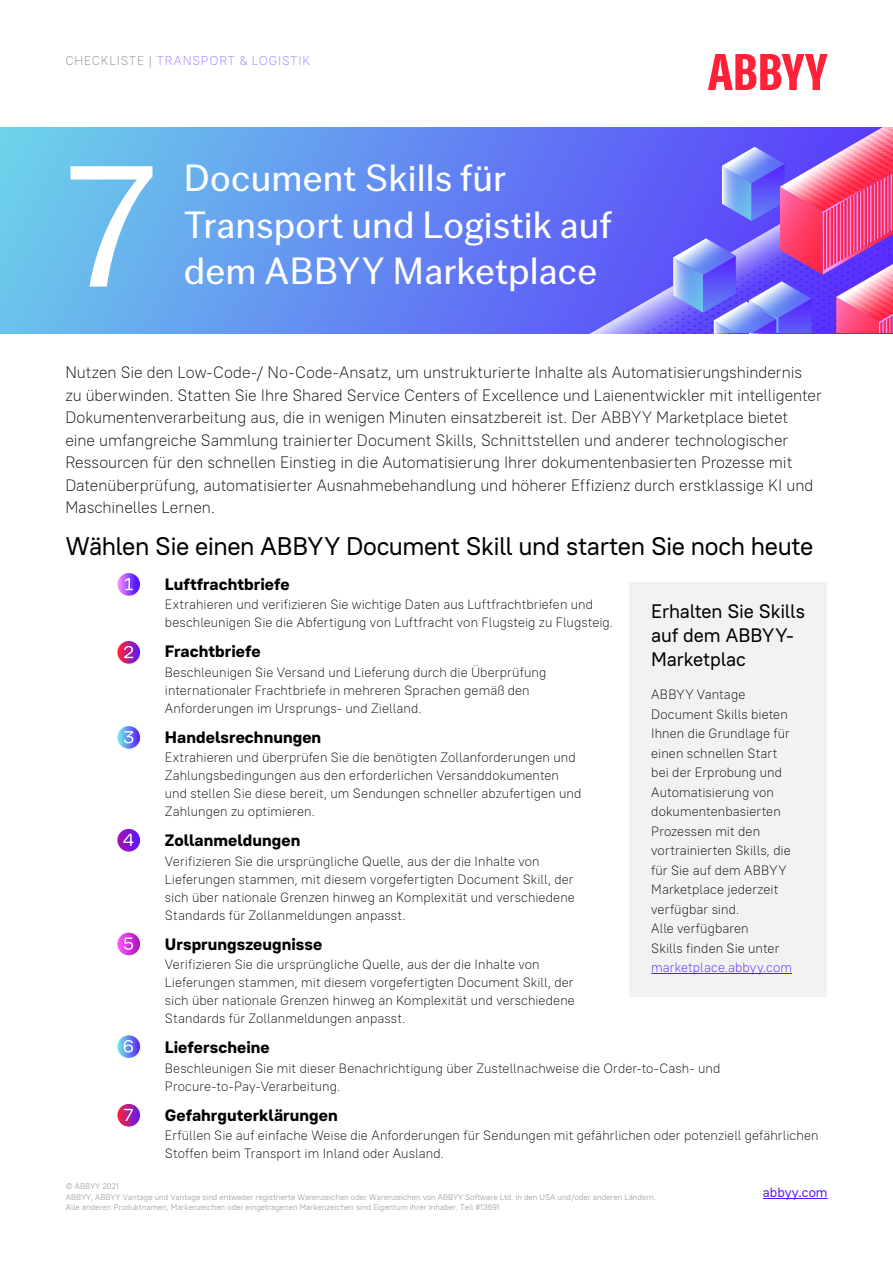
<style>
.page{position:relative;width:893px;height:1263px;background:#fff}
.page>*{position:absolute;margin:0;border:0;box-sizing:border-box;transform-origin:0 0}
.t1{font:177px "Co Fo Gothic";color:#fff}
.t2{font:39px/46.8px "Co Fo Gothic";letter-spacing:.02em;color:#fff}
.t3{font:25.5px "PT Root";letter-spacing:-.02em;color:#000}
.t4{font:19.5px/24px "PT Root";letter-spacing:-.01em;color:#000}
.t5{font:200 16.5px/22.5px "PT Root";letter-spacing:-.005em;color:#000}
.t6{font:700 16.5px "PT Root";color:#000}
.t7{font:200 13.5px/18px "PT Root";letter-spacing:.005em;color:#000}
.t8{font:200 13.5px "PT Root";letter-spacing:.01em;color:#5519ff}
.t9{font:13.5px "PT Root";color:#5519ff}
.t10{font:200 12.75px "PT Root";letter-spacing:.065em;color:#9975ff}
.t11{font:300 8.25px/10.5px "PT Root";color:#9d9d9c}
.s1{color:#878787}
</style>
<div class="page">
<div style="left:629px;top:582px;width:198px;height:414px;background:#f2f2f2"></div>
<svg style="left:0;top:127px;width:578px;height:206px;background:#6599ef"></svg>
<svg style="left:578px;top:127px;width:315px;height:207px;background:#8a64df"></svg>
<svg style="left:708px;top:54px;width:120px;height:36px"></svg>
<hr style="left:651px;top:973px;width:141px;height:1px;background:#5519ff">
<svg style="left:117px;top:933px;width:23px;height:22px"></svg>
<svg style="left:124px;top:937px;width:9px;height:13px"></svg>
<svg style="left:117px;top:1035px;width:23px;height:23px"></svg>
<svg style="left:124px;top:1040px;width:9px;height:12px"></svg>
<svg style="left:117px;top:1104px;width:23px;height:22px"></svg>
<svg style="left:124px;top:1109px;width:9px;height:12px"></svg>
<svg style="left:117px;top:573px;width:23px;height:23px"></svg>
<svg style="left:125px;top:578px;width:8px;height:12px"></svg>
<svg style="left:117px;top:641px;width:23px;height:23px"></svg>
<svg style="left:124px;top:646px;width:9px;height:12px"></svg>
<svg style="left:117px;top:726px;width:23px;height:23px"></svg>
<svg style="left:124px;top:731px;width:9px;height:12px"></svg>
<svg style="left:117px;top:829px;width:23px;height:22px"></svg>
<svg style="left:123px;top:834px;width:10px;height:12px"></svg>
<hr style="left:763px;top:1198px;width:65px;height:1px;background:#5519ff">
<p class="t10" style="left:65px;top:52px;width:246px"><span class="s1">CHECKLISTE |</span> TRANSPORT &amp; LOGISTIK</p>
<h1 class="t1" style="left:66px;top:124px;width:91px">7</h1>
<h2 class="t2" style="left:184px;top:154px;width:429px">Document Skills für<br>Transport und Logistik auf dem ABBYY Marketplace</h2>
<p class="t5" style="left:65px;top:361px;width:758px">Nutzen Sie den Low-Code-/ No-Code-Ansatz, um unstrukturierte Inhalte als Automatisierungshindernis zu überwinden. Statten Sie Ihre Shared Service Centers of Excellence und Laienentwickler mit intelligenter Dokumentenverarbeitung aus, die in wenigen Minuten einsatzbereit ist. Der ABBYY Marketplace bietet eine umfangreiche Sammlung trainierter Document Skills, Schnittstellen und anderer technologischer Ressourcen für den schnellen Einstieg in die Automatisierung Ihrer dokumentenbasierten Prozesse mit Datenüberprüfung, automatisierter Ausnahmebehandlung und höherer Effizienz durch erstklassige KI und Maschinelles Lernen.</p>
<h3 class="t3" style="left:66px;top:530px;width:749px">Wählen Sie einen ABBYY Document Skill und starten Sie noch heute</h3>
<p class="t6" style="left:165px;top:573px;width:126px">Luftfrachtbriefe</p>
<p class="t7" style="left:165px;top:595px;width:449px">Extrahieren und verifizieren Sie wichtige Daten aus Luftfrachtbriefen und beschleunigen Sie die Abfertigung von Luftfracht von Flugsteig zu Flugsteig.</p>
<p class="t6" style="left:165px;top:641px;width:97px">Frachtbriefe</p>
<p class="t7" style="left:165px;top:663px;width:383px">Beschleunigen Sie Versand und Lieferung durch die Überprüfung internationaler Frachtbriefe in mehreren Sprachen gemäß den<br>Anforderungen im Ursprungs- und Zielland.</p>
<p class="t6" style="left:165px;top:726px;width:158px">Handelsrechnungen</p>
<p class="t7" style="left:165px;top:748px;width:418px">Extrahieren und überprüfen Sie die benötigten Zollanforderungen und Zahlungsbedingungen aus den erforderlichen Versanddokumenten und stellen Sie diese bereit, um Sendungen schneller abzufertigen und Zahlungen zu optimieren.</p>
<p class="t6" style="left:165px;top:830px;width:137px">Zollanmeldungen</p>
<p class="t7" style="left:165px;top:852px;width:412px">Verifizieren Sie die ursprüngliche Quelle, aus der die Inhalte von Lieferungen stammen, mit diesem vorgefertigten Document Skill, der sich über nationale Grenzen hinweg an Komplexität und verschiedene Standards für Zollanmeldungen anpasst.</p>
<p class="t6" style="left:165px;top:933px;width:159px">Ursprungszeugnisse</p>
<p class="t7" style="left:165px;top:955px;width:412px">Verifizieren Sie die ursprüngliche Quelle, aus der die Inhalte von Lieferungen stammen, mit diesem vorgefertigten Document Skill, der sich über nationale Grenzen hinweg an Komplexität und verschiedene Standards für Zollanmeldungen anpasst.</p>
<p class="t6" style="left:165px;top:1037px;width:106px">Lieferscheine</p>
<p class="t7" style="left:165px;top:1059px;width:557px">Beschleunigen Sie mit dieser Benachrichtigung über Zustellnachweise die Order-to-Cash- und<br>Procure-to-Pay-Verarbeitung.</p>
<p class="t6" style="left:165px;top:1104px;width:174px">Gefahrguterklärungen</p>
<p class="t7" style="left:165px;top:1126px;width:655px">Erfüllen Sie auf einfache Weise die Anforderungen für Sendungen mit gefährlichen oder potenziell gefährlichen<br>Stoffen beim Transport im Inland oder Ausland.</p>
<h3 class="t4" style="left:651px;top:599px;width:155px">Erhalten Sie Skills auf dem ABBYY-<br>Marketplac</h3>
<p class="t7" style="left:651px;top:684px;width:141px;line-height:19.5px">ABBYY Vantage<br>Document Skills bieten<br>Ihnen die Grundlage für einen schnellen Start bei der Erprobung und<br>Automatisierung von dokumentenbasierten<br>Prozessen mit den vortrainierten Skills, die für Sie auf dem ABBYY<br>Marketplace jederzeit verfügbar sind.<br>Alle verfügbaren<br>Skills finden Sie unter</p>
<p class="t8" style="left:651px;top:959px;width:142px">marketplace.abbyy.com</p>
<p class="t11" style="left:66px;top:1181px;width:591px">© ABBYY 2021<br>ABBYY, ABBYY Vantage und Vantage sind entweder registrierte Warenzeichen oder Warenzeichen von ABBYY Software Ltd. in den USA und/oder anderen Ländern.<br>Alle anderen Produktnamen, Markenzeichen oder eingetragenen Markenzeichen sind Eigentum ihrer Inhaber. Teil #13691</p>
<p class="t9" style="left:763px;top:1184px;width:66px">abbyy.com</p>
</div>
